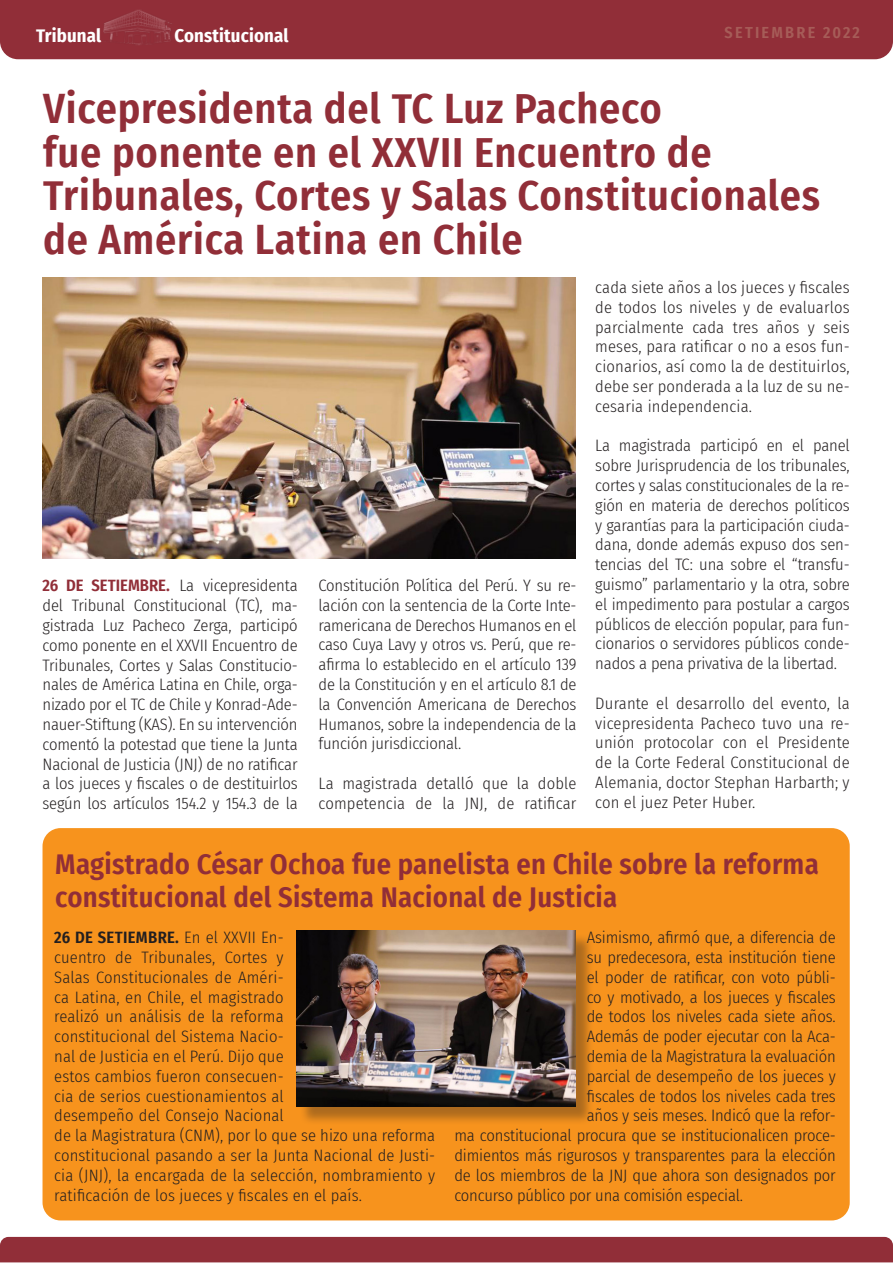
<style>
.page{position:relative;width:893px;height:1263px;background:#fff}
.page>*{position:absolute;margin:0;border:0;box-sizing:border-box;transform-origin:0 0}
.t1{font:600 42px/43.5px "Fira Sans Condensed";letter-spacing:.02em;color:#912e38}
.t2{font:600 28.5px/33px "Fira Sans Condensed";letter-spacing:.01em;color:#912e38}
.t3{font:700 18.6px "Fira Sans Condensed";letter-spacing:.01em;color:#fff}
.t4{font:300 16.5px/19.8px "Fira Sans Condensed";letter-spacing:-.01em;color:#231f20;text-align:justify}
.t5{font:300 16.5px/19.8px "Fira Sans Condensed";letter-spacing:.01em;color:#231f20}
.t6{font:600 16.05px "Fira Sans Condensed";letter-spacing:.14em;color:#a65c58}
.s1{font-weight:600;color:#912e38}
.s2{font-weight:600}
</style>
<div class="page">
<div style="left:0;top:0;width:893px;height:59px;background:#912e38"></div>
<img style="left:103px;top:9px;width:71px;height:37px">
<div style="left:0;top:1237px;width:893px;height:25px;background:#912e38"></div>
<img style="left:43px;top:278px;width:532px;height:280px">
<div style="left:43px;top:828px;width:807px;height:392px;background:#f7931d;border-radius:18px"></div>
<div style="left:299px;top:933px;width:295px;height:192px;background:#231f20;opacity:.35"></div>
<img style="left:297px;top:931px;width:278px;height:176px">
<p class="t3" style="left:36px;top:20px;width:67px">Tribunal</p>
<p class="t3" style="left:175px;top:20px;width:115px">Constitucional</p>
<p class="t6" style="left:725px;top:20px;width:137px">SETIEMBRE 2022</p>
<p class="t1" style="left:43px;top:84px;width:779px">Vicepresidenta del TC Luz Pacheco<br>fue ponente en el XXVII Encuentro de Tribunales, Cortes y Salas Constitucionales de América Latina en Chile</p>
<p class="t4" style="left:595px;top:277px;width:256px">cada siete años a los jueces y fiscales de todos los niveles y de evaluarlos parcialmente cada tres años y seis meses, para ratificar o no a esos fun&shy;cionarios, así como la de destituirlos, debe ser ponderada a la luz de su ne&shy;cesaria independencia.</p>
<p class="t4" style="left:595px;top:436px;width:256px">La magistrada participó en el panel sobre Jurisprudencia de los tribunales, cortes y salas constitucionales de la re&shy;gión en materia de derechos políticos y garantías para la participación ciuda&shy;dana, donde además expuso dos sen&shy;tencias del TC: una sobre el “transfu&shy;guismo” parlamentario y la otra, sobre el impedimento para postular a cargos públicos de elección popular, para fun&shy;cionarios o servidores públicos conde&shy;nados a pena privativa de la libertad.</p>
<p class="t4" style="left:595px;top:693px;width:256px">Durante el desarrollo del evento, la vicepresidenta Pacheco tuvo una re&shy;unión protocolar con el Presidente de la Corte Federal Constitucional de Alemania, doctor Stephan Harbarth; y con el juez Peter Huber.</p>
<p class="t4" style="left:319px;top:575px;width:259px">Constitución Política del Perú. Y su re&shy;lación con la sentencia de la Corte Inte&shy;ramericana de Derechos Humanos en el caso Cuya Lavy y otros vs. Perú, que re&shy;afirma lo establecido en el artículo 139 de la Constitución y en el artículo 8.1 de la Convención Americana de Derechos Humanos, sobre la independencia de la función jurisdiccional.</p>
<p class="t5" style="left:319px;top:773px;width:259px">La magistrada detalló que la doble competencia de la JNJ, de ratificar</p>
<p class="t4" style="left:43px;top:576px;width:257px"><span class="s1">26 DE SETIEMBRE.</span> La vicepresidenta del Tribunal Constitucional (TC), ma&shy;gistrada Luz Pacheco Zerga, participó como ponente en el XXVII Encuentro de Tribunales, Cortes y Salas Constitucio&shy;nales de América Latina en Chile, orga&shy;nizado por el TC de Chile y Konrad-Ade&shy;nauer-Stiftung (KAS). En su intervención comentó la potestad que tiene la Junta Nacional de Justicia (JNJ) de no ratificar a los jueces y fiscales o de destituirlos según los artículos 154.2 y 154.3 de la</p>
<p class="t2" style="left:55px;top:846px;width:765px">Magistrado César Ochoa fue panelista en Chile sobre la reforma constitucional del Sistema Nacional de Justicia</p>
<p class="t5" style="left:54px;top:927px;width:383px"><span class="s2">26 DE SETIEMBRE.</span> En el XXVII En-<br>cuentro de Tribunales, Cortes y<br>Salas Constitucionales de Améri-<br>ca Latina, en Chile, el magistrado<br>realizó un análisis de la reforma<br>constitucional del Sistema Nacio-<br>nal de Justicia en el Perú. Dijo que<br>estos cambios fueron consecuen-<br>cia de serios cuestionamientos al<br>desempeño del Consejo Nacional<br>de la Magistratura (CNM), por lo que se hizo una reforma constitucional pasando a ser la Junta Nacional de Justi&shy;cia (JNJ), la encargada de la selección, nombramiento y ratificación de los jueces y fiscales en el país.</p>
<p class="t4" style="left:587px;top:927px;width:251px">Asimismo, afirmó que, a diferencia de</p>
<p class="t4" style="left:587px;top:947px;width:250px">su predecesora, esta institución tiene</p>
<p class="t4" style="left:587px;top:967px;width:251px">el poder de ratificar, con voto públi-</p>
<p class="t4" style="left:587px;top:987px;width:251px">co y motivado, a los jueces y fiscales</p>
<p class="t4" style="left:587px;top:1006px;width:251px">de todos los niveles cada siete años.</p>
<p class="t4" style="left:587px;top:1026px;width:251px">Además de poder ejecutar con la Aca-</p>
<p class="t4" style="left:587px;top:1046px;width:251px">demia de la Magistratura la evaluación</p>
<p class="t4" style="left:587px;top:1066px;width:251px">parcial de desempeño de los jueces y</p>
<p class="t4" style="left:587px;top:1086px;width:251px">fiscales de todos los niveles cada tres</p>
<p class="t4" style="left:587px;top:1105px;width:251px">años y seis meses. Indicó que la refor-</p>
<p class="t4" style="left:454px;top:1125px;width:383px">ma constitucional procura que se institucionalicen proce-</p>
<p class="t4" style="left:454px;top:1145px;width:383px">dimientos más rigurosos y transparentes para la elección</p>
<p class="t4" style="left:454px;top:1165px;width:383px">de los miembros de la JNJ que ahora son designados por</p>
<p class="t4" style="left:454px;top:1185px;width:290px">concurso público por una comisión especial.</p>
</div>
